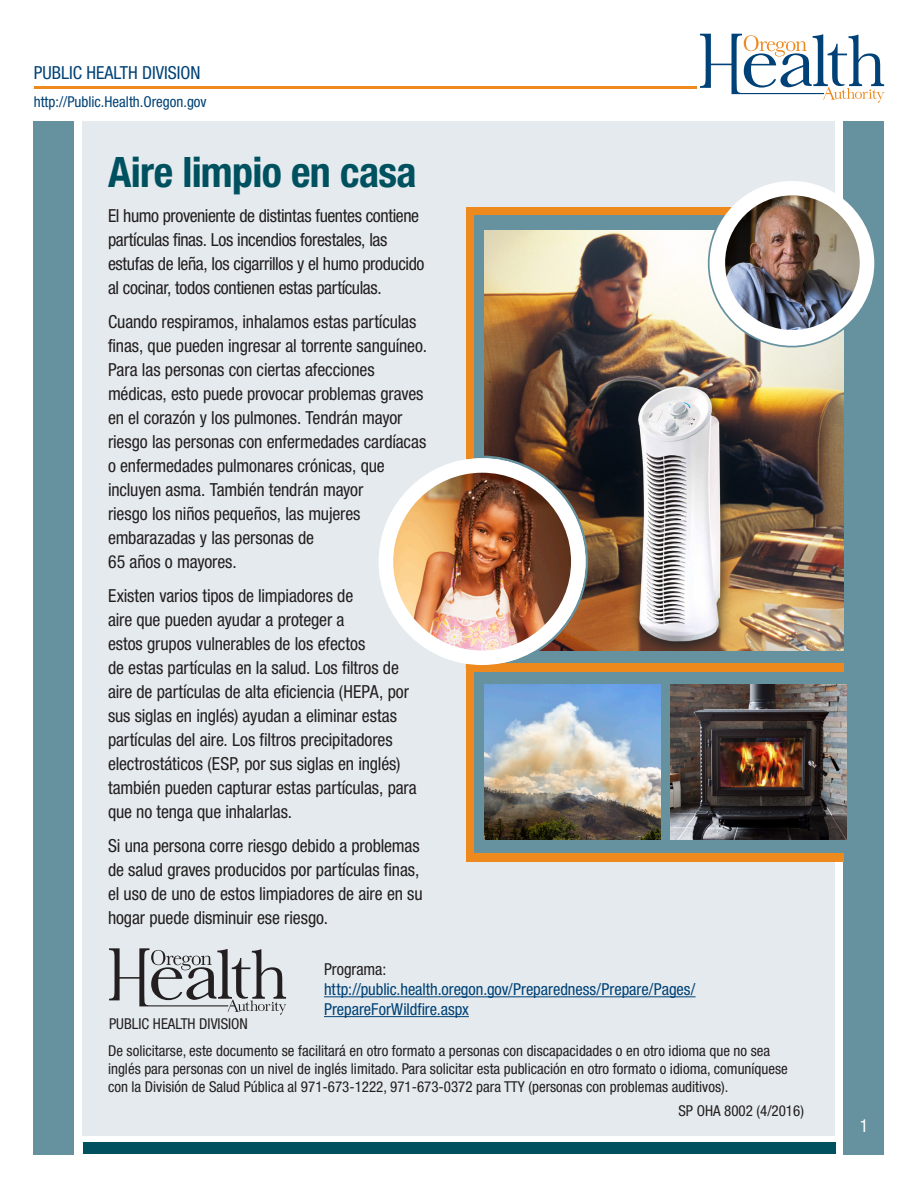
<style>
.page{position:relative;width:918px;height:1188px;background:#fff}
.page>*{position:absolute;margin:0;border:0;box-sizing:border-box;transform-origin:0 0}
.t1{font:700 condensed 42px "Helvetica Neue LT Std";letter-spacing:-.015em;color:#005160}
.body{font:condensed 18px/24px "Helvetica Neue LT Std";letter-spacing:-.01em;color:#231f20}
.t2{font:condensed 18px "Helvetica Neue LT Std";color:#004277}
.body-2{font:condensed 18px "Helvetica Neue LT Std";color:#fff}
.body-3{font:condensed 16.5px/19.8px "Helvetica Neue LT Std";color:#004277}
.t3{font:condensed 15px/18px "Helvetica Neue LT Std";color:#231f20}
.t4{font:condensed 15px "Helvetica Neue LT Std";color:#004277}
.s1{color:#231f20}
</style>
<div class="page">
<div style="left:83px;top:121px;width:752px;height:1014px;background:#e4eaed"></div>
<div style="left:34px;top:121px;width:40px;height:1033px;background:#66919f"></div>
<div style="left:844px;top:121px;width:40px;height:1033px;background:#66919f"></div>
<div style="left:83px;top:1143px;width:752px;height:11px;background:#005160"></div>
<hr style="left:34px;top:87px;width:663px;height:2px;background:#ed891d">
<svg style="left:700px;top:34px;width:184px;height:69px"></svg>
<svg style="left:109px;top:948px;width:177px;height:67px"></svg>
<hr style="left:324px;top:996px;width:372px;height:1px;background:#004277">
<hr style="left:324px;top:1016px;width:145px;height:1px;background:#004277">
<div style="left:466px;top:207px;width:378px;height:655px;background:#ed891d"></div>
<div style="left:474px;top:215px;width:382px;height:448px;background:#66919f"></div>
<img style="left:485px;top:230px;width:359px;height:420px">
<div style="left:474px;top:672px;width:382px;height:181px;background:#66919f"></div>
<img style="left:485px;top:684px;width:176px;height:155px">
<img style="left:671px;top:684px;width:176px;height:155px">
<svg style="left:485px;top:456px;width:103px;height:207px"></svg>
<svg style="left:708px;top:213px;width:136px;height:134px"></svg>
<div style="left:710px;top:181px;width:164px;height:165px;background:#fff;border-radius:50%"></div>
<img style="left:725px;top:195px;width:135px;height:135px;border-radius:67px">
<div style="left:379px;top:458px;width:207px;height:207px;background:#fff;border-radius:50%"></div>
<img style="left:393px;top:473px;width:178px;height:178px;border-radius:89px">
<p class="t2" style="left:34px;top:62px;width:168px">PUBLIC HEALTH DIVISION</p>
<p class="t4" style="left:34px;top:93px;width:174px">http://Public.Health.Oregon.gov</p>
<p class="t1" style="left:108px;top:146px;width:310px">Aire limpio en casa</p>
<p class="body" style="left:108px;top:204px;width:318px">El humo proveniente de distintas fuentes contiene partículas finas. Los incendios forestales, las estufas de leña, los cigarrillos y el humo producido al cocinar, todos contienen estas partículas.</p>
<p class="body" style="left:108px;top:310px;width:321px">Cuando respiramos, inhalamos estas partículas finas, que pueden ingresar al torrente sanguíneo.<br>Para las personas con ciertas afecciones médicas, esto puede provocar problemas graves en el corazón y los pulmones. Tendrán mayor riesgo las personas con enfermedades cardíacas o enfermedades pulmonares crónicas, que incluyen asma. También tendrán mayor<br>riesgo los niños pequeños, las mujeres embarazadas y las personas de<br>65 años o mayores.</p>
<p class="body" style="left:108px;top:583px;width:310px">Existen varios tipos de limpiadores de<br>aire que pueden ayudar a proteger a<br>estos grupos vulnerables de los efectos<br>de estas partículas en la salud. Los filtros de aire de partículas de alta eficiencia (HEPA, por sus siglas en inglés) ayudan a eliminar estas partículas del aire. Los filtros precipitadores electrostáticos (ESP, por sus siglas en inglés) también pueden capturar estas partículas, para que no tenga que inhalarlas.</p>
<p class="body" style="left:108px;top:833px;width:316px">Si una persona corre riesgo debido a problemas de salud graves producidos por partículas finas, el uso de uno de estos limpiadores de aire en su hogar puede disminuir ese riesgo.</p>
<p class="body-3" style="left:324px;top:960px;width:373px"><span class="s1">Programa: </span>http://public.health.oregon.gov/Preparedness/Prepare/Pages/<br>PrepareForWildfire.aspx</p>
<p class="t3" style="left:109px;top:1015px;width:140px">PUBLIC HEALTH DIVISION</p>
<p class="t3" style="left:108px;top:1042px;width:681px">De solicitarse, este documento se facilitará en otro formato a personas con discapacidades o en otro idioma que no sea inglés para personas con un nivel de inglés limitado. Para solicitar esta publicación en otro formato o idioma, comuníquese con la División de Salud Pública al 971-673-1222, 971-673-0372 para TTY (personas con problemas auditivos).</p>
<p class="t3" style="left:678px;top:1102px;width:127px">SP OHA 8002 (4/2016)</p>
<p class="body-2" style="left:860px;top:1115px;width:10px">1</p>
</div>
